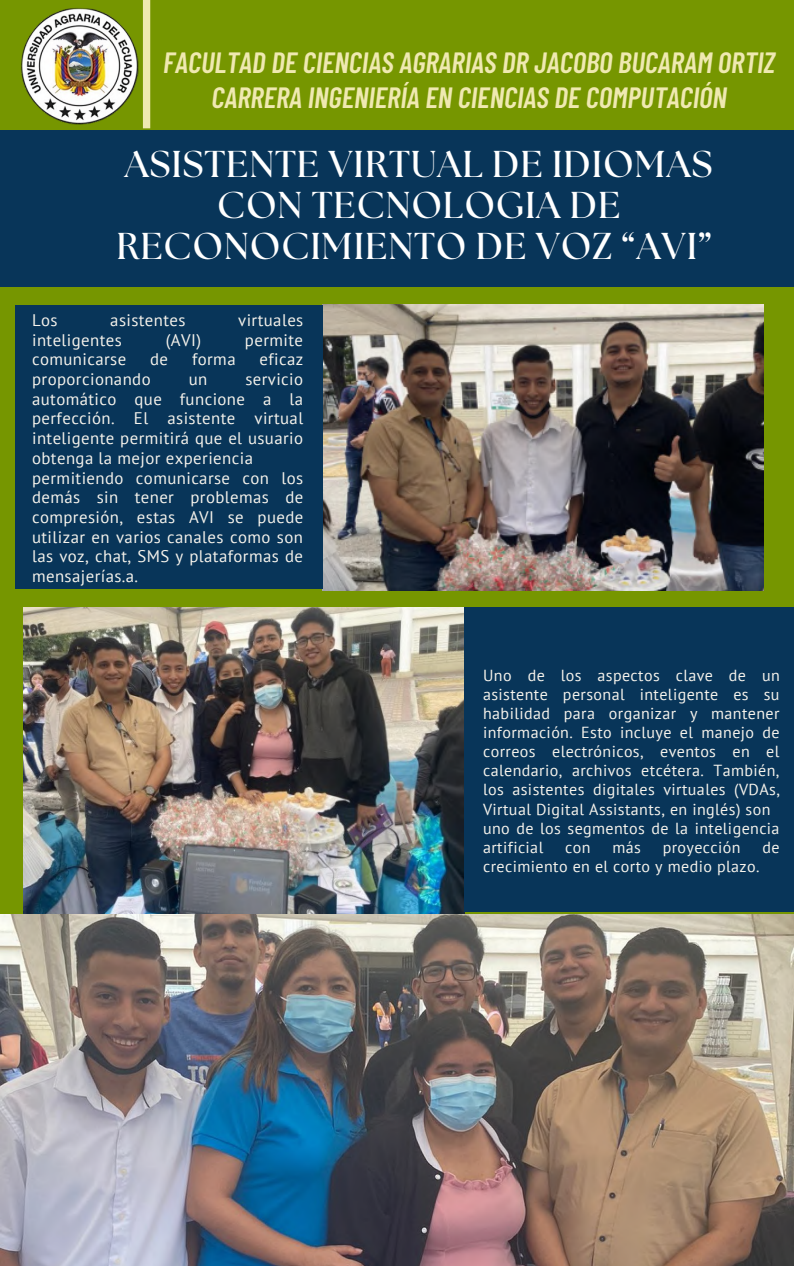
<style>
.page{position:relative;width:794px;height:1266px;background:#fff}
.page>*{position:absolute;margin:0;border:0;box-sizing:border-box;transform-origin:0 0}
.t1{font:700 37.35px/41px "The Seasons";letter-spacing:.025em;color:#fff;text-align:center}
.t2{font:italic 600 29.25px/34.3px "Barlow Condensed";color:#efe9b1;text-align:center}
.t3{font:16.73px/19.7px "PT Sans";letter-spacing:.025em;color:#f6f3ec}
.t4{font:15.98px/19.1px "PT Sans";letter-spacing:.025em;color:#f6f3ec}
</style>
<div class="page">
<div style="left:0;top:0;width:793px;height:1266px;background:#769600"></div>
<div style="left:0;top:130px;width:793px;height:156px;background:#083559"></div>
<img style="left:322px;top:305px;width:441px;height:285px">
<img style="left:23px;top:607px;width:441px;height:306px">
<div style="left:15px;top:305px;width:307px;height:284px;background:#083559"></div>
<div style="left:464px;top:607px;width:329px;height:305px;background:#083559"></div>
<img style="left:0;top:915px;width:793px;height:351px">
<img style="left:21px;top:2px;width:122px;height:126px">
<div style="left:143px;top:0;width:7px;height:128px;background:#efe9b1"></div>
<h2 class="t2" style="left:163px;top:44px;width:613px">FACULTAD DE CIENCIAS AGRARIAS DR JACOBO BUCARAM ORTIZ<br>CARRERA INGENIERÍA EN CIENCIAS DE COMPUTACIÓN</h2>
<h1 class="t1" style="left:116px;top:145px;width:597px">ASISTENTE VIRTUAL DE IDIOMAS<br>CON TECNOLOGIA DE<br>RECONOCIMIENTO DE VOZ “AVI”</h1>
<p class="t3" style="left:32px;top:310px;width:27px">Los</p>
<p class="t3" style="left:110px;top:310px;width:77px">asistentes</p>
<p class="t3" style="left:238px;top:310px;width:67px">virtuales</p>
<p class="t3" style="left:32px;top:330px;width:91px">inteligentes</p>
<p class="t3" style="left:166px;top:330px;width:37px">(AVI)</p>
<p class="t3" style="left:245px;top:330px;width:60px">permite</p>
<p class="t3" style="left:32px;top:349px;width:96px">comunicarse</p>
<p class="t3" style="left:150px;top:349px;width:19px">de</p>
<p class="t3" style="left:192px;top:349px;width:45px">forma</p>
<p class="t3" style="left:259px;top:349px;width:45px">eficaz</p>
<p class="t3" style="left:32px;top:369px;width:120px">proporcionando</p>
<p class="t3" style="left:189px;top:369px;width:20px">un</p>
<p class="t3" style="left:32px;top:369px;width:273px;text-indent:213px">servicio automático que funcione a la perfección. El asistente virtual inteligente permitirá que el usuario obtenga la mejor experiencia permitiendo comunicarse con los demás sin tener problemas de compresión, estas AVI se puede utilizar en varios canales como son las voz, chat, SMS y plataformas de mensajerías.a.</p>
<p class="t4" style="left:483px;top:665px;width:298px">Uno de los aspectos clave de un asistente personal inteligente es su habilidad para organizar y mantener información. Esto incluye el manejo de correos electrónicos, eventos en el calendario, archivos etcétera. También, los asistentes digitales virtuales (VDAs, Virtual Digital Assistants, en inglés) son uno de los segmentos de la inteligencia artificial</p>
<p class="t4" style="left:565px;top:837px;width:27px">con</p>
<p class="t4" style="left:612px;top:837px;width:30px">más</p>
<p class="t4" style="left:662px;top:837px;width:79px">proyección</p>
<p class="t4" style="left:762px;top:837px;width:19px">de</p>
<p class="t4" style="left:483px;top:856px;width:278px">crecimiento en el corto y medio plazo.</p>
</div>
